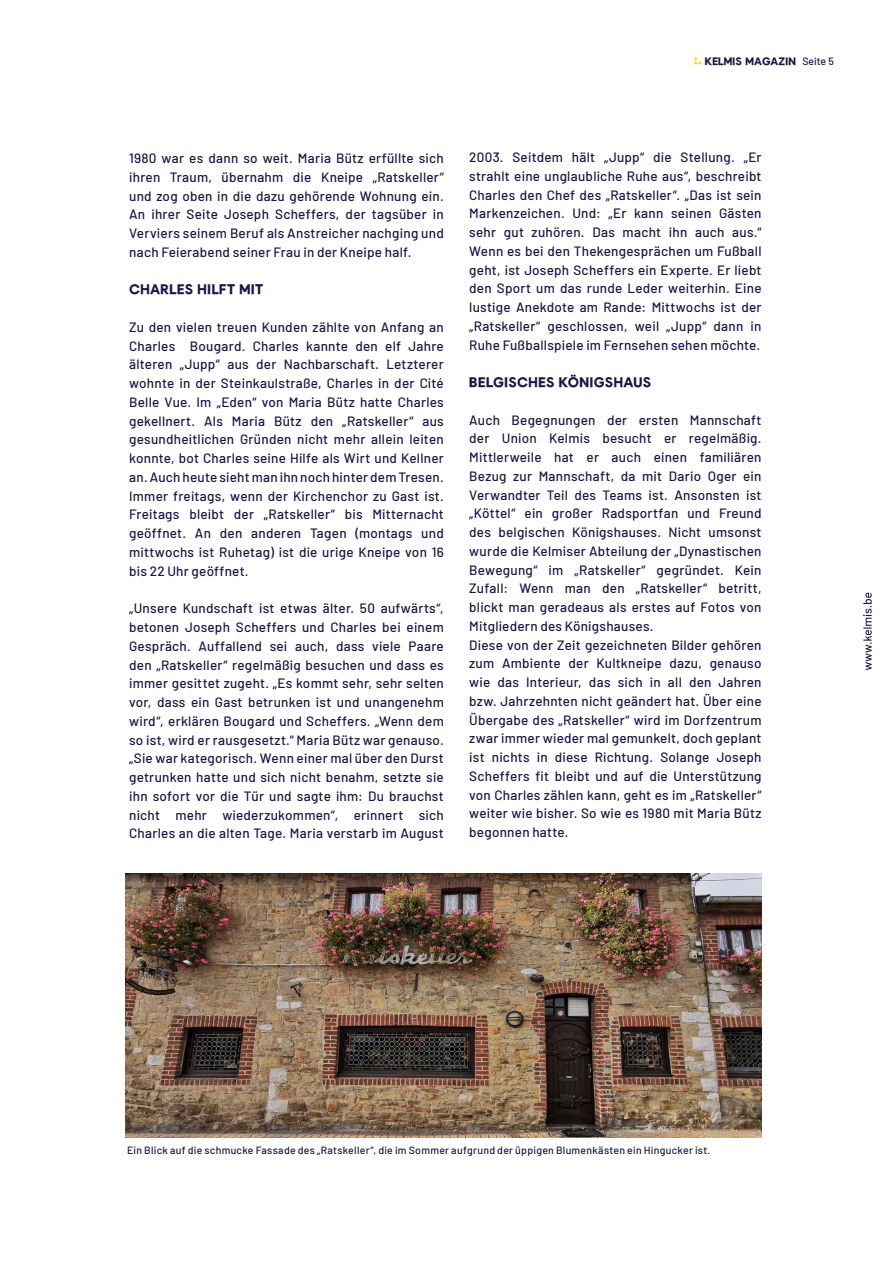
<style>
.page{position:relative;width:893px;height:1263px;background:#fff}
.page>*{position:absolute;margin:0;border:0;box-sizing:border-box;transform-origin:0 0}
.Fließtext{font:500 13.5px/18.8px "Barlow";letter-spacing:.02em;color:#191748;text-align:justify}
.Fließtext-2{font:800 13.5px "Pulp Display";letter-spacing:.025em;color:#191748}
.Bilduntertitel{font:500 10.5px "Barlow";letter-spacing:.03em;color:#191748}
.t1{font:800 10.5px "Pulp Display";color:#191748}
.s1{font-family:"Barlow";font-weight:500}
</style>
<div class="page">
<svg style="left:863px;top:593px;width:9px;height:77px"></svg>
<svg style="left:694px;top:57px;width:7px;height:8px"></svg>
<img style="left:125px;top:873px;width:637px;height:264px">
<p class="t1" style="left:705px;top:55px;width:130px">KELMIS MAGAZIN <span class="s1">Seite 5</span></p>
<p class="Fließtext" style="left:129px;top:148px;width:316px">1980 war es dann so weit. Maria Bütz erfüllte sich ihren Traum, übernahm die Kneipe „Ratskeller“ und zog oben in die dazu gehörende Wohnung ein.<br>An ihrer Seite Joseph Scheffers, der tagsüber in Verviers seinem Beruf als Anstreicher nachging und nach Feierabend seiner Frau in der Kneipe half.</p>
<p class="Fließtext-2" style="left:129px;top:282px;width:136px">CHARLES HILFT MIT</p>
<p class="Fließtext" style="left:129px;top:317px;width:316px">Zu den vielen treuen Kunden zählte von Anfang an Charles Bougard. Charles kannte den elf Jahre älteren „Jupp“ aus der Nachbarschaft. Letzterer wohnte in der Steinkaulstraße, Charles in der Cité Belle Vue. Im „Eden“ von Maria Bütz hatte Charles gekellnert. Als Maria Bütz den „Ratskeller“ aus gesundheitlichen Gründen nicht mehr allein leiten konnte, bot Charles seine Hilfe als Wirt und Kellner an. Auch heute sieht man ihn noch hinter dem Tresen.<br>Immer freitags, wenn der Kirchenchor zu Gast ist.<br>Freitags bleibt der „Ratskeller“ bis Mitternacht geöffnet. An den anderen Tagen (montags und mittwochs ist Ruhetag) ist die urige Kneipe von 16 bis 22 Uhr geöffnet.</p>
<p class="Fließtext" style="left:129px;top:598px;width:316px">„Unsere Kundschaft ist etwas älter. 50 aufwärts“, betonen Joseph Scheffers und Charles bei einem Gespräch. Auffallend sei auch, dass viele Paare den „Ratskeller“ regelmäßig besuchen und dass es immer gesittet zugeht. „Es kommt sehr, sehr selten vor, dass ein Gast betrunken ist und unangenehm wird“, erklären Bougard und Scheffers. „Wenn dem so ist, wird er rausgesetzt.“ Maria Bütz war genauso. „Sie war kategorisch. Wenn einer mal über den Durst getrunken hatte und sich nicht benahm, setzte sie ihn sofort vor die Tür und sagte ihm: Du brauchst nicht mehr wiederzukommen“, erinnert sich Charles an die alten Tage. Maria verstarb im August</p>
<p class="Fließtext" style="left:469px;top:147px;width:294px">2003. Seitdem hält „Jupp“ die Stellung. „Er strahlt eine unglaubliche Ruhe aus“, beschreibt Charles den Chef des „Ratskeller“. „Das ist sein Markenzeichen. Und: „Er kann seinen Gästen sehr gut zuhören. Das macht ihn auch aus.“ Wenn es bei den Thekengesprächen um Fußball geht, ist Joseph Scheffers ein Experte. Er liebt den Sport um das runde Leder weiterhin. Eine lustige Anekdote am Rande: Mittwochs ist der „Ratskeller“ geschlossen, weil „Jupp“ dann in Ruhe Fußballspiele im Fernsehen sehen möchte.</p>
<p class="Fließtext-2" style="left:469px;top:375px;width:183px">BELGISCHES KÖNIGSHAUS</p>
<p class="Fließtext" style="left:469px;top:409px;width:294px">Auch Begegnungen der ersten Mannschaft der Union Kelmis besucht er regelmäßig.<br>Mittlerweile hat er auch einen familiären Bezug zur Mannschaft, da mit Dario Oger ein Verwandter Teil des Teams ist. Ansonsten ist „Köttel“ ein großer Radsportfan und Freund des belgischen Königshauses. Nicht umsonst wurde die Kelmiser Abteilung der „Dynastischen Bewegung“ im „Ratskeller“ gegründet. Kein Zufall: Wenn man den „Ratskeller“ betritt, blickt man geradeaus als erstes auf Fotos von Mitgliedern des Königshauses.</p>
<p class="Fließtext" style="left:469px;top:634px;width:294px">Diese von der Zeit gezeichneten Bilder gehören zum Ambiente der Kultkneipe dazu, genauso wie das Interieur, das sich in all den Jahren bzw. Jahrzehnten nicht geändert hat. Über eine Übergabe des „Ratskeller“ wird im Dorfzentrum zwar immer wieder mal gemunkelt, doch geplant ist nichts in diese Richtung. Solange Joseph Scheffers fit bleibt und auf die Unterstützung von Charles zählen kann, geht es im „Ratskeller“ weiter wie bisher. So wie es 1980 mit Maria Bütz begonnen hatte.</p>
<p class="Bilduntertitel" style="left:127px;top:1143px;width:585px">Ein Blick auf die schmucke Fassade des „Ratskeller“, die im Sommer aufgrund der üppigen Blumenkästen ein Hingucker ist.</p>
</div>
